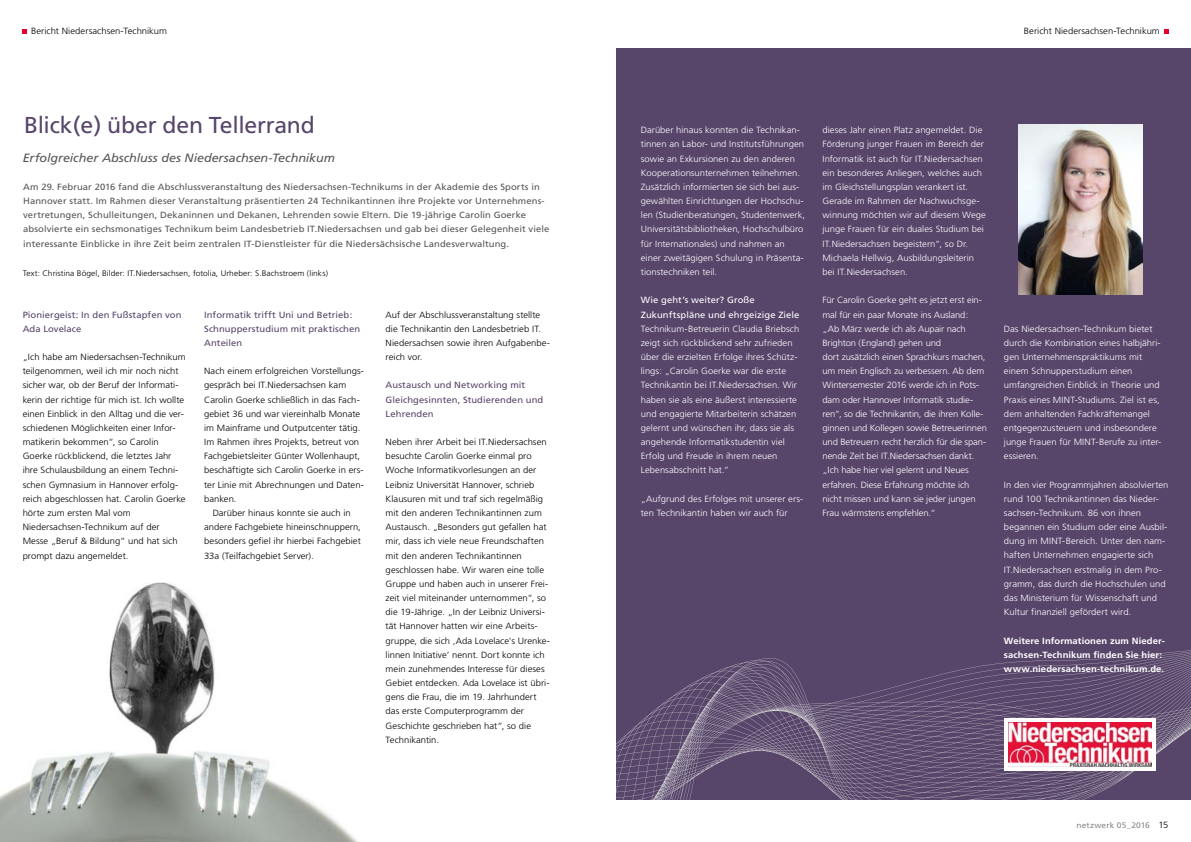
<style>
.page{position:relative;width:1191px;height:842px;background:#fff}
.page>*{position:absolute;margin:0;border:0;box-sizing:border-box;transform-origin:0 0}
.t1{font:23px "Frutiger";letter-spacing:-.01em;color:#57456a}
.t2{font:italic 12px "Frutiger";letter-spacing:-.005em;color:#565655;scale:1.05 1}
.t3{font:300 9px/14.2px "Frutiger";color:#fff;scale:1.05 1}
.t4{font:300 9px/14.2px "Frutiger";color:#000;scale:1.05 1}
.t5{font:9px/14.2px "Frutiger";letter-spacing:.005em;color:#565655;scale:1.05 1}
.t6{font:9px/14.2px "Frutiger";letter-spacing:.005em;color:#57456a;scale:1.05 1}
.t7{font:700 9px/14.2px "Frutiger";letter-spacing:.01em;color:#fff;scale:1.05 1}
.t8{font:9px/14.2px "Frutiger";letter-spacing:.005em;color:#fff;scale:1.05 1}
.t9{font:300 8px "Frutiger";letter-spacing:.01em;color:#000;scale:1.05 1}
.t10{font:8px "Frutiger";letter-spacing:.015em;color:#868786;scale:1.05 1}
.s1{font-weight:300;font-size:9px;color:#000}
</style>
<div class="page">
<div style="left:617px;top:48px;width:574px;height:751px;background:#57456a"></div>
<svg style="left:617px;top:650px;width:574px;height:150px"></svg>
<div style="left:1003px;top:718px;width:152px;height:53px;background:#fff"></div>
<img style="left:1008px;top:722px;width:143px;height:45px">
<img style="left:1018px;top:124px;width:124px;height:170px">
<img style="left:0;top:582px;width:358px;height:260px">
<svg style="left:23px;top:29px;width:4px;height:5px"></svg>
<svg style="left:1164px;top:29px;width:4px;height:5px"></svg>
<p class="t4" style="left:31px;top:24px;width:131px">Bericht Niedersachsen-Technikum</p>
<h1 class="t1" style="left:24px;top:112px;width:292px">Blick(e) über den Tellerrand</h1>
<h2 class="t2" style="left:23px;top:150px;width:299px">Erfolgreicher Abschluss des Niedersachsen-Technikum</h2>
<p class="t5" style="left:23px;top:180px;width:502px">Am 29. Februar 2016 fand die Abschlussveranstaltung des Niedersachsen-Technikums in der Akademie des Sports in Hannover statt. Im Rahmen dieser Veranstaltung präsentierten 24 Technikantinnen ihre Projekte vor Unternehmens&shy;vertretungen, Schulleitungen, Dekaninnen und Dekanen, Lehrenden sowie Eltern. Die 19-jährige Carolin Goerke absolvierte ein sechsmonatiges Technikum beim Landesbetrieb IT.Niedersachsen und gab bei dieser Gelegenheit viele interessante Einblicke in ihre Zeit beim zentralen IT-Dienstleister für die Niedersächsische Landesverwaltung.</p>
<p class="t9" style="left:23px;top:268px;width:292px">Text: Christina Bögel, Bilder: IT.Niedersachsen, fotolia, Urheber: S.Bachstroem (links)</p>
<p class="t6" style="left:23px;top:307px;width:153px">Pioniergeist: In den Fußstapfen von<br>Ada Lovelace</p>
<p class="t4" style="left:23px;top:350px;width:157px">„Ich habe am Niedersachsen-Technikum teilgenommen, weil ich mir noch nicht sicher war, ob der Beruf der Informati&shy;kerin der richtige für mich ist. Ich wollte einen Einblick in den Alltag und die ver&shy;schiedenen Möglichkeiten einer Infor&shy;matikerin bekommen“, so Carolin Goerke rückblickend, die letztes Jahr ihre Schulausbildung an einem Techni&shy;schen Gymnasium in Hannover erfolg&shy;reich abgeschlossen hat. Carolin Goerke hörte zum ersten Mal vom Niedersachsen-Technikum auf der Messe „Beruf &amp; Bildung“ und hat sich prompt dazu angemeldet.</p>
<p class="t6" style="left:204px;top:307px;width:150px">Informatik trifft Uni und Betrieb:<br>Schnupperstudium mit praktischen<br>Anteilen</p>
<p class="t4" style="left:204px;top:364px;width:154px">Nach einem erfolgreichen Vorstellungs&shy;gespräch bei IT.Niedersachsen kam Carolin Goerke schließlich in das Fach&shy;gebiet 36 und war viereinhalb Monate im Mainframe und Outputcenter tätig.<br>Im Rahmen ihres Projekts, betreut von Fachgebietsleiter Günter Wollenhaupt, beschäftigte sich Carolin Goerke in ers&shy;ter Linie mit Abrechnungen und Daten&shy;banken.</p>
<p class="t4" style="left:204px;top:506px;width:151px;text-indent:9px">Darüber hinaus konnte sie auch in andere Fachgebiete hineinschnuppern, besonders gefiel ihr hierbei Fachgebiet 33a (Teilfachgebiet Server).</p>
<p class="t4" style="left:386px;top:307px;width:158px">Auf der Abschlussveranstaltung stellte die Technikantin den Landesbetrieb IT.<br>Niedersachsen sowie ihren Aufgabenbe&shy;reich vor.</p>
<p class="t6" style="left:386px;top:378px;width:152px">Austausch und Networking mit<br>Gleichgesinnten, Studierenden und<br>Lehrenden</p>
<p class="t4" style="left:386px;top:435px;width:158px">Neben ihrer Arbeit bei IT.Niedersachsen besuchte Carolin Goerke einmal pro Woche Informatikvorlesungen an der Leibniz Universität Hannover, schrieb Klausuren mit und traf sich regelmäßig mit den anderen Technikantinnen zum Austausch. „Besonders gut gefallen hat mir, dass ich viele neue Freundschaften mit den anderen Technikantinnen geschlossen habe. Wir waren eine tolle Gruppe und haben auch in unserer Frei&shy;zeit viel miteinander unternommen“, so die 19-Jährige. „In der Leibniz Universi&shy;tät Hannover hatten wir eine Arbeits&shy;gruppe, die sich ‚Ada Lovelace's Urenke&shy;linnen Initiative’ nennt. Dort konnte ich mein zunehmendes Interesse für dieses Gebiet entdecken. Ada Lovelace ist übri&shy;gens die Frau, die im 19. Jahrhundert das erste Computerprogramm der Geschichte geschrieben hat“, so die Technikantin.</p>
<p class="t4" style="left:1024px;top:24px;width:131px">Bericht Niedersachsen-Technikum</p>
<p class="t3" style="left:641px;top:123px;width:158px">Darüber hinaus konnten die Technikan&shy;tinnen an Labor- und Institutsführungen sowie an Exkursionen zu den anderen Kooperationsunternehmen teilnehmen.<br>Zusätzlich informierten sie sich bei aus&shy;gewählten Einrichtungen der Hochschu&shy;len (Studienberatungen, Studentenwerk, Universitätsbibliotheken, Hochschulbüro für Internationales) und nahmen an einer zweitägigen Schulung in Präsenta&shy;tionstechniken teil.</p>
<p class="t8" style="left:641px;top:293px;width:153px">Wie geht’s weiter? Große<br>Zukunftspläne und ehrgeizige Ziele</p>
<p class="t3" style="left:641px;top:322px;width:152px">Technikum-Betreuerin Claudia Briebsch zeigt sich rückblickend sehr zufrieden über die erzielten Erfolge ihres Schütz&shy;lings: „Carolin Goerke war die erste Technikantin bei IT.Niedersachsen. Wir haben sie als eine äußerst interessierte und engagierte Mitarbeiterin schätzen gelernt und wünschen ihr, dass sie als angehende Informatikstudentin viel Erfolg und Freude in ihrem neuen Lebensabschnitt hat.“</p>
<p class="t3" style="left:641px;top:492px;width:156px">„Aufgrund des Erfolges mit unserer ers&shy;ten Technikantin haben wir auch für</p>
<p class="t3" style="left:822px;top:123px;width:157px">dieses Jahr einen Platz angemeldet. Die Förderung junger Frauen im Bereich der Informatik ist auch für IT.Niedersachsen ein besonderes Anliegen, welches auch im Gleichstellungsplan verankert ist.<br>Gerade im Rahmen der Nachwuchsge&shy;winnung möchten wir auf diesem Wege junge Frauen für ein duales Studium bei IT.Niedersachsen begeistern“, so Dr.<br>Michaela Hellwig, Ausbildungsleiterin bei IT.Niedersachsen.</p>
<p class="t3" style="left:822px;top:293px;width:158px">Für Carolin Goerke geht es jetzt erst ein&shy;mal für ein paar Monate ins Ausland: „Ab März werde ich als Aupair nach Brighton (England) gehen und<br>dort zusätzlich einen Sprachkurs machen, um mein Englisch zu verbessern. Ab dem Wintersemester 2016 werde ich in Pots&shy;dam oder Hannover Informatik studie&shy;ren“, so die Technikantin, die ihren Kolle&shy;ginnen und Kollegen sowie Betreuerinnen und Betreuern recht herzlich für die span&shy;nende Zeit bei IT.Niedersachsen dankt. „Ich habe hier viel gelernt und Neues erfahren. Diese Erfahrung möchte ich nicht missen und kann sie jeder jungen Frau wärmstens empfehlen.“</p>
<p class="t3" style="left:1004px;top:322px;width:151px">Das Niedersachsen-Technikum bietet durch die Kombination eines halbjähri&shy;gen Unternehmenspraktikums mit einem Schnupperstudium einen umfangreichen Einblick in Theorie und Praxis eines MINT-Studiums. Ziel ist es, dem anhaltenden Fachkräftemangel entgegenzusteuern und insbesondere junge Frauen für MINT-Berufe zu inter&shy;essieren.</p>
<p class="t3" style="left:1004px;top:477px;width:158px">In den vier Programmjahren absolvierten rund 100 Technikantinnen das Nieder&shy;sachsen-Technikum. 86 von ihnen begannen ein Studium oder eine Ausbil&shy;dung im MINT-Bereich. Unter den nam&shy;haften Unternehmen engagierte sich IT.Niedersachsen erstmalig in dem Pro&shy;gramm, das durch die Hochschulen und das Ministerium für Wissenschaft und Kultur finanziell gefördert wird.</p>
<p class="t7" style="left:1004px;top:633px;width:155px">Weitere Informationen zum Nieder&shy;sachsen-Technikum finden Sie hier: www.niedersachsen-technikum.de.</p>
<p class="t10" style="left:1076px;top:820px;width:89px">netzwerk 05_2016 <span class="s1">15</span></p>
</div>
